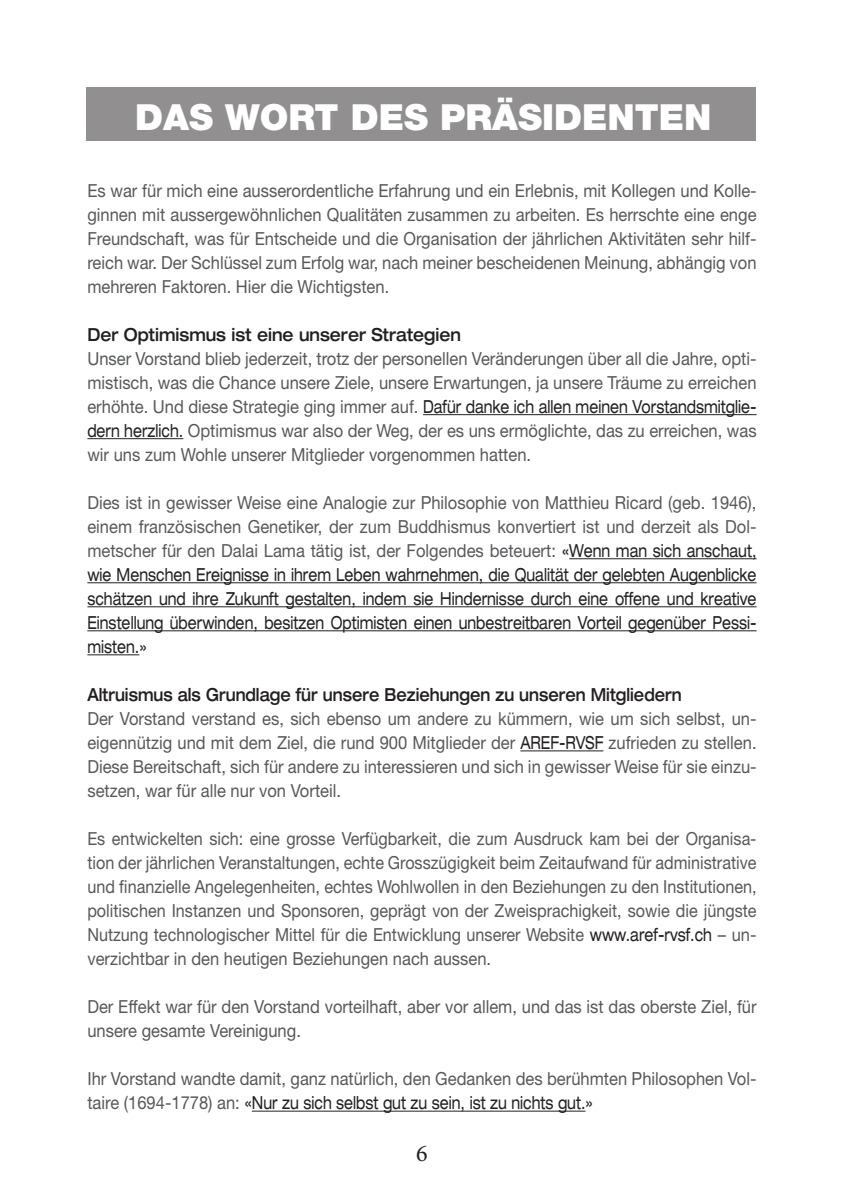
<style>
.page{position:relative;width:844px;height:1196px;background:#fff}
.page>*{position:absolute;margin:0;border:0;box-sizing:border-box;transform-origin:0 0}
.t1{font:900 36px "Helvetica Neue LT Std";color:#fff}
.t2{font:24px "Minion Pro";color:#231f20}
.t3{font:18px/24px "Helvetica Neue LT Std";color:#57585a;text-align:justify;scale:.92 1}
.t4{font:expanded 18px/24px "Helvetica Neue LT Std";color:#231f20;text-align:justify;scale:.75 1}
.t5{font:18px/24px "Helvetica Neue LT Std";color:#57585a;text-align:justify;scale:.9 1}
.t6{font:500 expanded 18px "Helvetica Neue LT Std";color:#231f20;scale:.8 1}
.t7{font:500 expanded 18px "Helvetica Neue LT Std";color:#231f20;scale:.85 1}
.s1{font-stretch:expanded;color:#231f20}
.s2{font-stretch:normal;color:#57585a}
</style>
<div class="page">
<div style="left:86px;top:87px;width:669px;height:54px;background:#918f8f"></div>
<hr style="left:423px;top:414px;width:333px;height:1px;background:#231f20">
<hr style="left:87px;top:438px;width:96px;height:1px;background:#231f20">
<hr style="left:569px;top:558px;width:187px;height:1px;background:#231f20">
<hr style="left:87px;top:582px;width:669px;height:1px;background:#231f20">
<hr style="left:87px;top:606px;width:669px;height:1px;background:#231f20">
<hr style="left:87px;top:630px;width:669px;height:1px;background:#231f20">
<hr style="left:87px;top:654px;width:52px;height:1px;background:#231f20">
<hr style="left:520px;top:750px;width:83px;height:1px;background:#231f20">
<hr style="left:252px;top:1110px;width:333px;height:1px;background:#231f20">
<h1 class="t1" style="left:135px;top:95px;width:578px">DAS WORT DES PRÄSIDENTEN</h1>
<p class="t3" style="left:87px;top:178px;width:729px">Es war für mich eine ausserordentliche Erfahrung und ein Erlebnis, mit Kollegen und Kolle&shy;ginnen mit aussergewöhnlichen Qualitäten zusammen zu arbeiten. Es herrschte eine enge Freundschaft, was für Entscheide und die Organisation der jährlichen Aktivitäten sehr hilf&shy;reich war. Der Schlüssel zum Erfolg war, nach meiner bescheidenen Meinung, abhängig von mehreren Faktoren. Hier die Wichtigsten.</p>
<p class="t7" style="left:87px;top:323px;width:441px">Der Optimismus ist eine unserer Strategien</p>
<p class="t3" style="left:87px;top:346px;width:729px">Unser Vorstand blieb jederzeit, trotz der personellen Veränderungen über all die Jahre, opti&shy;mistisch, was die Chance unsere Ziele, unsere Erwartungen, ja unsere Träume zu erreichen erhöhte. Und diese Strategie ging immer auf. <span class="s1">Dafür danke ich allen meinen Vorstandsmitglie&shy;dern herzlich.</span> Optimismus war also der Weg, der es uns ermöglichte, das zu erreichen, was wir uns zum Wohle unserer Mitglieder vorgenommen hatten.</p>
<p class="t4" style="left:87px;top:490px;width:894px"><span class="s2">Dies ist in gewisser Weise eine Analogie zur Philosophie von Matthieu Ricard (geb. 1946), einem französischen Genetiker, der zum Buddhismus konvertiert ist und derzeit als Dol&shy;metscher für den Dalai Lama tätig ist, der Folgendes beteuert:</span> «Wenn man sich anschaut, wie Menschen Ereignisse in ihrem Leben wahrnehmen, die Qualität der gelebten Augenblicke schätzen und ihre Zukunft gestalten, indem sie Hindernisse durch eine offene und kreative Einstellung überwinden, besitzen Optimisten einen unbestreitbaren Vorteil gegenüber Pessi&shy;misten.»</p>
<p class="t6" style="left:87px;top:683px;width:744px">Altruismus als Grundlage für unsere Beziehungen zu unseren Mitgliedern</p>
<p class="t3" style="left:87px;top:706px;width:729px">Der Vorstand verstand es, sich ebenso um andere zu kümmern, wie um sich selbst, un&shy;eigennützig und mit dem Ziel, die rund 900 Mitglieder der <span class="s1">AREF-RVSF</span> zufrieden zu stellen.<br>Diese Bereitschaft, sich für andere zu interessieren und sich in gewisser Weise für sie einzu&shy;setzen, war für alle nur von Vorteil.</p>
<p class="t5" style="left:87px;top:826px;width:745px">Es entwickelten sich: eine grosse Verfügbarkeit, die zum Ausdruck kam bei der Organisa&shy;tion der jährlichen Veranstaltungen, echte Grosszügigkeit beim Zeitaufwand für administrative und finanzielle Angelegenheiten, echtes Wohlwollen in den Beziehungen zu den Institutionen, politischen Instanzen und Sponsoren, geprägt von der Zweisprachigkeit, sowie die jüngste Nutzung technologischer Mittel für die Entwicklung unserer Website <span class="s1">www.aref-rvsf.ch</span> – un&shy;verzichtbar in den heutigen Beziehungen nach aussen.</p>
<p class="t3" style="left:87px;top:994px;width:729px">Der Effekt war für den Vorstand vorteilhaft, aber vor allem, und das ist das oberste Ziel, für unsere gesamte Vereinigung.</p>
<p class="t3" style="left:87px;top:1066px;width:729px">Ihr Vorstand wandte damit, ganz natürlich, den Gedanken des berühmten Philosophen Vol&shy;taire (1694-1778) an: <span class="s1">«Nur zu sich selbst gut zu sein, ist zu nichts gut.»</span></p>
<h2 class="t2" style="left:416px;top:1137px;width:13px">6</h2>
</div>
